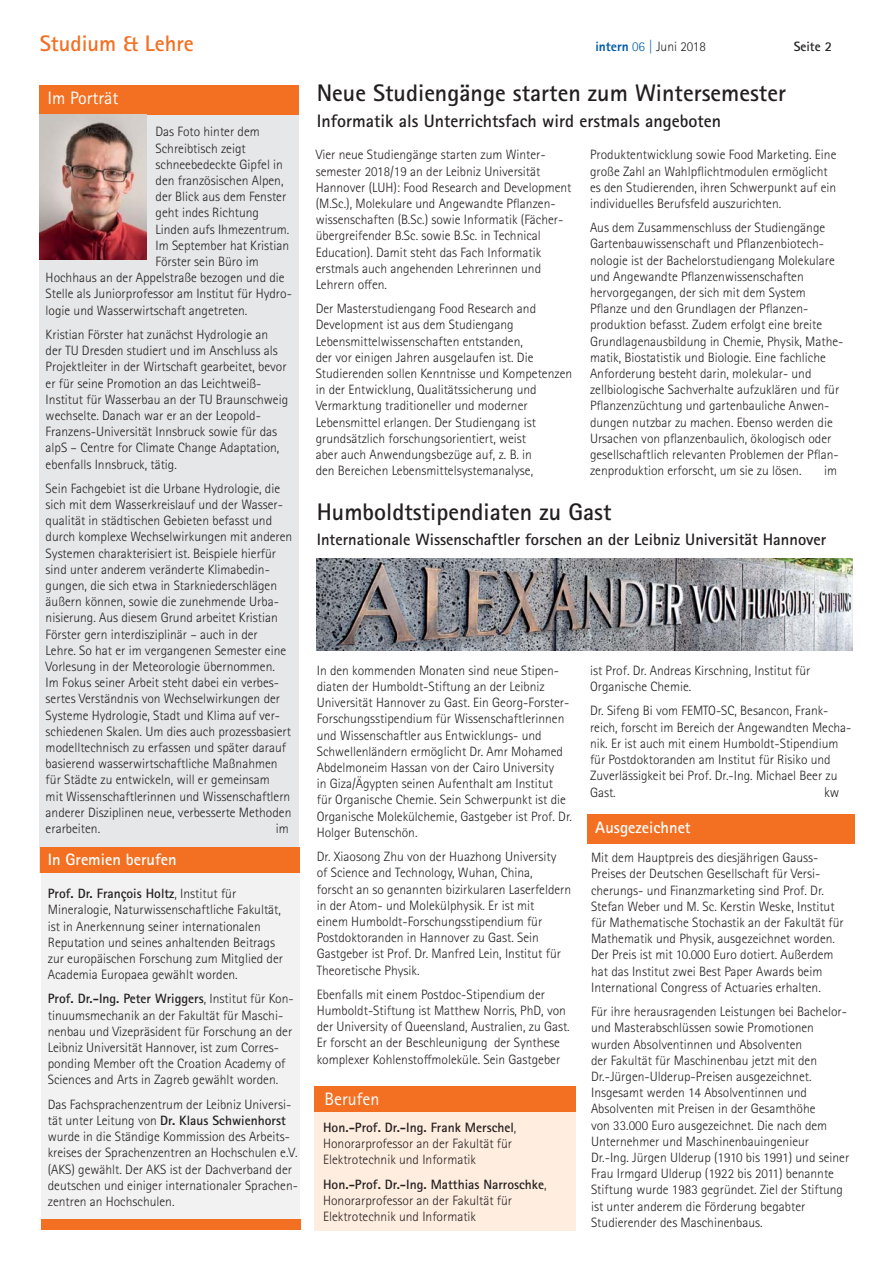
<style>
.page{position:relative;width:893px;height:1263px;background:#fff}
.page>*{position:absolute;margin:0;border:0;box-sizing:border-box;transform-origin:0 0}
.t1{font:700 24px "Rotis Sans Serif Std";color:#231f20}
.t2{font:700 22.5px "Rotis Sans Serif Std";color:#f36f21}
.t3{font:700 18px "Rotis Sans Serif Std";color:#231f20}
.t4{font:18px "Rotis Sans Serif Std";color:#fff}
.t5{font:700 16.5px "Rotis Sans Serif Std";color:#231f20}
.t6{font:700 16.5px "Rotis Sans Serif Std";color:#fff}
.t7{font:300 14.25px "Rotis Sans Serif Std";color:#231f20}
.t8{font:300 13.5px/16.2px "Rotis Sans Serif Std";color:#231f20}
.t9{font:700 13.5px "Rotis Sans Serif Std";color:#231f20}
.s1{font-weight:800;color:#005aaa}
.s2{color:#005aaa}
.s3{font-weight:700}
</style>
<div class="page">
<div style="left:315px;top:1101px;width:261px;height:130px;background:#ffeddf"></div>
<div style="left:315px;top:1086px;width:261px;height:26px;background:#f36f21"></div>
<div style="left:39px;top:106px;width:260px;height:767px;background:#e6e7e8"></div>
<div style="left:39px;top:85px;width:260px;height:29px;background:#f36f21"></div>
<div style="left:42px;top:1219px;width:259px;height:11px;background:#f36f21"></div>
<img style="left:39px;top:114px;width:107px;height:146px">
<div style="left:41px;top:852px;width:259px;height:367px;background:#f2f2f3"></div>
<div style="left:40px;top:847px;width:260px;height:26px;background:#f36f21"></div>
<div style="left:587px;top:815px;width:268px;height:29px;background:#f36f21"></div>
<img style="left:317px;top:558px;width:535px;height:93px">
<h2 class="t2" style="left:40px;top:35px;width:156px">Studium &amp; Lehre</h2>
<p class="t8" style="left:595px;top:39px;width:112px"><span class="s1">intern</span> <span class="s2">06 |</span> Juni 2018</p>
<p class="t9" style="left:794px;top:41px;width:40px">Seite 2</p>
<h3 class="t4" style="left:48px;top:88px;width:72px">Im Porträt</h3>
<h1 class="t1" style="left:317px;top:84px;width:471px">Neue Studiengänge starten zum Wintersemester</h1>
<h3 class="t3" style="left:317px;top:114px;width:406px">Informatik als Unterrichtsfach wird erstmals angeboten</h3>
<p class="t8" style="left:156px;top:125px;width:106px">Das Foto hinter dem</p>
<p class="t8" style="left:156px;top:141px;width:92px">Schreibtisch zeigt</p>
<p class="t8" style="left:156px;top:157px;width:129px">schneebedeckte Gipfel in</p>
<p class="t8" style="left:156px;top:173px;width:129px">den französischen Alpen,</p>
<p class="t8" style="left:156px;top:190px;width:132px">der Blick aus dem Fenster</p>
<p class="t8" style="left:156px;top:206px;width:105px">geht indes Richtung</p>
<p class="t8" style="left:156px;top:222px;width:135px">Linden aufs Ihmezentrum.</p>
<p class="t8" style="left:156px;top:238px;width:135px">Im September hat Kristian</p>
<p class="t8" style="left:156px;top:254px;width:105px">Förster sein Büro im</p>
<p class="t8" style="left:46px;top:271px;width:240px">Hochhaus an der Appelstraße bezogen und die</p>
<p class="t8" style="left:46px;top:287px;width:248px">Stelle als Juniorprofessor am Institut für Hydro-</p>
<p class="t8" style="left:46px;top:303px;width:203px">logie und Wasserwirtschaft angetreten.</p>
<p class="t8" style="left:46px;top:327px;width:244px">Kristian Förster hat zunächst Hydrologie an<br>der TU Dresden studiert und im Anschluss als Projektleiter in der Wirtschaft gearbeitet, bevor er für seine Promotion an das Leichtweiß-Institut für Wasserbau an der TU Braunschweig wechselte. Danach war er an der Leopold-Franzens-Universität Innsbruck sowie für das alpS – Centre for Climate Change Adaptation, ebenfalls Innsbruck, tätig.</p>
<p class="t8" style="left:46px;top:481px;width:248px">Sein Fachgebiet ist die Urbane Hydrologie, die sich mit dem Wasserkreislauf und der Wasser&shy;qualität in städtischen Gebieten befasst und durch komplexe Wechselwirkungen mit anderen Systemen charakterisiert ist. Beispiele hierfür sind unter anderem veränderte Klimabedin&shy;gungen, die sich etwa in Starkniederschlägen äußern können, sowie die zunehmende Urba&shy;nisierung. Aus diesem Grund arbeitet Kristian Förster gern interdisziplinär – auch in der<br>Lehre. So hat er im vergangenen Semester eine Vorlesung in der Meteorologie übernommen.<br>Im Fokus seiner Arbeit steht dabei ein verbes&shy;sertes Verständnis von Wechselwirkungen der Systeme Hydrologie, Stadt und Klima auf ver&shy;schiedenen Skalen. Um dies auch prozessbasiert modelltechnisch zu erfassen und später darauf basierend wasserwirtschaftliche Maßnahmen für Städte zu entwickeln, will er gemeinsam<br>mit Wissenschaftlerinnen und Wissenschaftlern anderer Disziplinen neue, verbesserte Methoden erarbeiten.</p>
<p class="t8" style="left:316px;top:148px;width:257px">Vier neue Studiengänge starten zum Winter&shy;semester 2018/19 an der Leibniz Universität Hannover (LUH): Food Research and Development (M.Sc.), Molekulare und Angewandte Pflanzen&shy;wissenschaften (B.Sc.) sowie Informatik (Fächer&shy;übergreifender B.Sc. sowie B.Sc. in Technical Education). Damit steht das Fach Informatik erstmals auch angehenden Lehrerinnen und Lehrern offen.</p>
<p class="t8" style="left:316px;top:301px;width:258px">Der Masterstudiengang Food Research and Development ist aus dem Studiengang Lebensmittelwissenschaften entstanden,<br>der vor einigen Jahren ausgelaufen ist. Die Studierenden sollen Kenntnisse und Kompetenzen in der Entwicklung, Qualitätssicherung und Vermarktung traditioneller und moderner Lebensmittel erlangen. Der Studiengang ist grundsätzlich forschungsorientiert, weist<br>aber auch Anwendungsbezüge auf, z. B. in<br>den Bereichen Lebensmittelsystemanalyse,</p>
<p class="t8" style="left:590px;top:148px;width:248px">Produktentwicklung sowie Food Marketing. Eine große Zahl an Wahlpflichtmodulen ermöglicht es den Studierenden, ihren Schwerpunkt auf ein individuelles Berufsfeld auszurichten.</p>
<p class="t8" style="left:590px;top:220px;width:255px">Aus dem Zusammenschluss der Studiengänge Gartenbauwissenschaft und Pflanzenbiotech&shy;nologie ist der Bachelorstudiengang Molekulare und Angewandte Pflanzenwissenschaften hervorgegangen, der sich mit dem System Pflanze und den Grundlagen der Pflanzen&shy;produktion befasst. Zudem erfolgt eine breite Grundlagenausbildung in Chemie, Physik, Mathe&shy;matik, Biostatistik und Biologie. Eine fachliche Anforderung besteht darin, molekular- und zellbiologische Sachverhalte aufzuklären und für Pflanzenzüchtung und gartenbauliche Anwen&shy;dungen nutzbar zu machen. Ebenso werden die Ursachen von pflanzenbaulich, ökologisch oder gesellschaftlich relevanten Pro blemen der Pflan&shy;zenproduktion erforscht, um sie zu lösen.</p>
<p class="t8" style="left:824px;top:463px;width:15px">im</p>
<h1 class="t1" style="left:317px;top:503px;width:296px">Humboldtstipendiaten zu Gast</h1>
<p class="t5" style="left:317px;top:533px;width:511px">Internationale Wissenschaftler forschen an der Leibniz Universität Hannover</p>
<p class="t8" style="left:317px;top:663px;width:257px">In den kommenden Monaten sind neue Stipen&shy;diaten der Humboldt-Stiftung an der Leibniz Universität Hannover zu Gast. Ein Georg-Forster-Forschungsstipendium für Wissenschaftlerinnen und Wissenschaftler aus Entwicklungs- und Schwellenländern ermöglicht Dr. Amr Mohamed Abdelmoneim Hassan von der Cairo University<br>in Giza/Ägypten seinen Aufenthalt am Institut<br>für Organische Chemie. Sein Schwerpunkt ist die Organische Molekülchemie, Gastgeber ist Prof. Dr.<br>Holger Butenschön.</p>
<p class="t8" style="left:317px;top:849px;width:256px">Dr. Xiaosong Zhu von der Huazhong University<br>of Science and Technology, Wuhan, China, forscht an so genannten bizirkularen Laserfeldern in der Atom- und Molekülphysik. Er ist mit<br>einem Humboldt-Forschungsstipendium für Postdoktoranden in Hannover zu Gast. Sein Gastgeber ist Prof. Dr. Manfred Lein, Institut für Theoretische Physik.</p>
<p class="t8" style="left:317px;top:987px;width:254px">Ebenfalls mit einem Postdoc-Stipendium der Humboldt-Stiftung ist Matthew Norris, PhD, von der University of Queensland, Australien, zu Gast.<br>Er forscht an der Beschleunigung der Synthese komplexer Kohlenstoffmoleküle. Sein Gastgeber</p>
<p class="t8" style="left:590px;top:663px;width:222px">ist Prof. Dr. Andreas Kirschning, Institut für<br>Organische Chemie.</p>
<p class="t8" style="left:590px;top:704px;width:263px">Dr. Sifeng Bi vom FEMTO-SC, Besancon, Frank&shy;reich, forscht im Bereich der Angewandten Mecha&shy;nik. Er ist auch mit einem Humboldt-Stipendium für Postdoktoranden am Institut für Risiko und Zuverlässigkeit bei Prof. Dr.-Ing. Michael Beer zu Gast.</p>
<p class="t7" style="left:824px;top:786px;width:17px">kw</p>
<p class="t6" style="left:595px;top:821px;width:97px">Ausgezeichnet</p>
<p class="t8" style="left:591px;top:851px;width:254px">Mit dem Hauptpreis des diesjährigen Gauss-Preises der Deutschen Gesellschaft für Versi&shy;cherungs- und Finanzmarketing sind Prof. Dr.<br>Stefan Weber und M. Sc. Kerstin Weske, Institut für Mathematische Stochastik an der Fakultät für Mathematik und Physik, ausgezeichnet worden.<br>Der Preis ist mit 10.000 Euro dotiert. Außerdem hat das Institut zwei Best Paper Awards beim International Congress of Actuaries erhalten.</p>
<p class="t8" style="left:591px;top:1004px;width:260px">Für ihre herausragenden Leistungen bei Bachelor&shy;und Masterabschlüssen sowie Promotionen wurden Absolventinnen und Absolventen<br>der Fakultät für Maschinenbau jetzt mit den Dr.-Jürgen-Ulderup-Preisen ausgezeichnet.<br>Insgesamt werden 14 Absolventinnen und Absolventen mit Preisen in der Gesamthöhe<br>von 33.000 Euro ausgezeichnet. Die nach dem Unternehmer und Maschinenbauingenieur Dr.-Ing. Jürgen Ulderup (1910 bis 1991) und seiner Frau Irmgard Ulderup (1922 bis 2011) benannte Stiftung wurde 1983 gegründet. Ziel der Stiftung ist unter anderem die Förderung begabter Studierender des Maschinenbaus.</p>
<p class="t8" style="left:276px;top:821px;width:15px">im</p>
<p class="t6" style="left:48px;top:853px;width:130px">In Gremien berufen</p>
<p class="t8" style="left:48px;top:886px;width:237px"><span class="s3">Prof. Dr. François Holtz</span>, Institut für Mineralogie, Naturwissenschaftliche Fakultät, ist in Anerkennung seiner internationalen Reputation und seines anhaltenden Beitrags zur europäischen Forschung zum Mitglied der Academia Europaea gewählt worden.</p>
<p class="t8" style="left:48px;top:992px;width:247px"><span class="s3">Prof. Dr.-Ing. Peter Wriggers</span>, Institut für Kon&shy;tinuumsmechanik an der Fakultät für Maschi&shy;nenbau und Vizepräsident für Forschung an der Leibniz Universität Hannover, ist zum Corres&shy;ponding Member oft the Croation Academy of Sciences and Arts in Zagreb gewählt worden.</p>
<p class="t8" style="left:48px;top:1097px;width:252px">Das Fachsprachenzentrum der Leibniz Universi&shy;tät unter Leitung von <span class="s3">Dr. Klaus Schwienhorst </span>wurde in die Ständige Kommission des Arbeits&shy;kreises der Sprachenzentren an Hochschulen e.V. (AKS) gewählt. Der AKS ist der Dachverband der deutschen und einiger internationaler Sprachen&shy;zentren an Hochschulen.</p>
<h3 class="t4" style="left:324px;top:1089px;width:56px">Berufen</h3>
<p class="t8" style="left:323px;top:1120px;width:195px"><span class="s3">Hon.-Prof. Dr.-Ing. Frank Merschel</span>,<br>Honorarprofessor an der Fakultät für<br>Elektrotechnik und Informatik</p>
<p class="t8" style="left:323px;top:1177px;width:225px"><span class="s3">Hon.-Prof. Dr.-Ing. Matthias Narroschke</span>,<br>Honorarprofessor an der Fakultät für<br>Elektrotechnik und Informatik</p>
</div>
